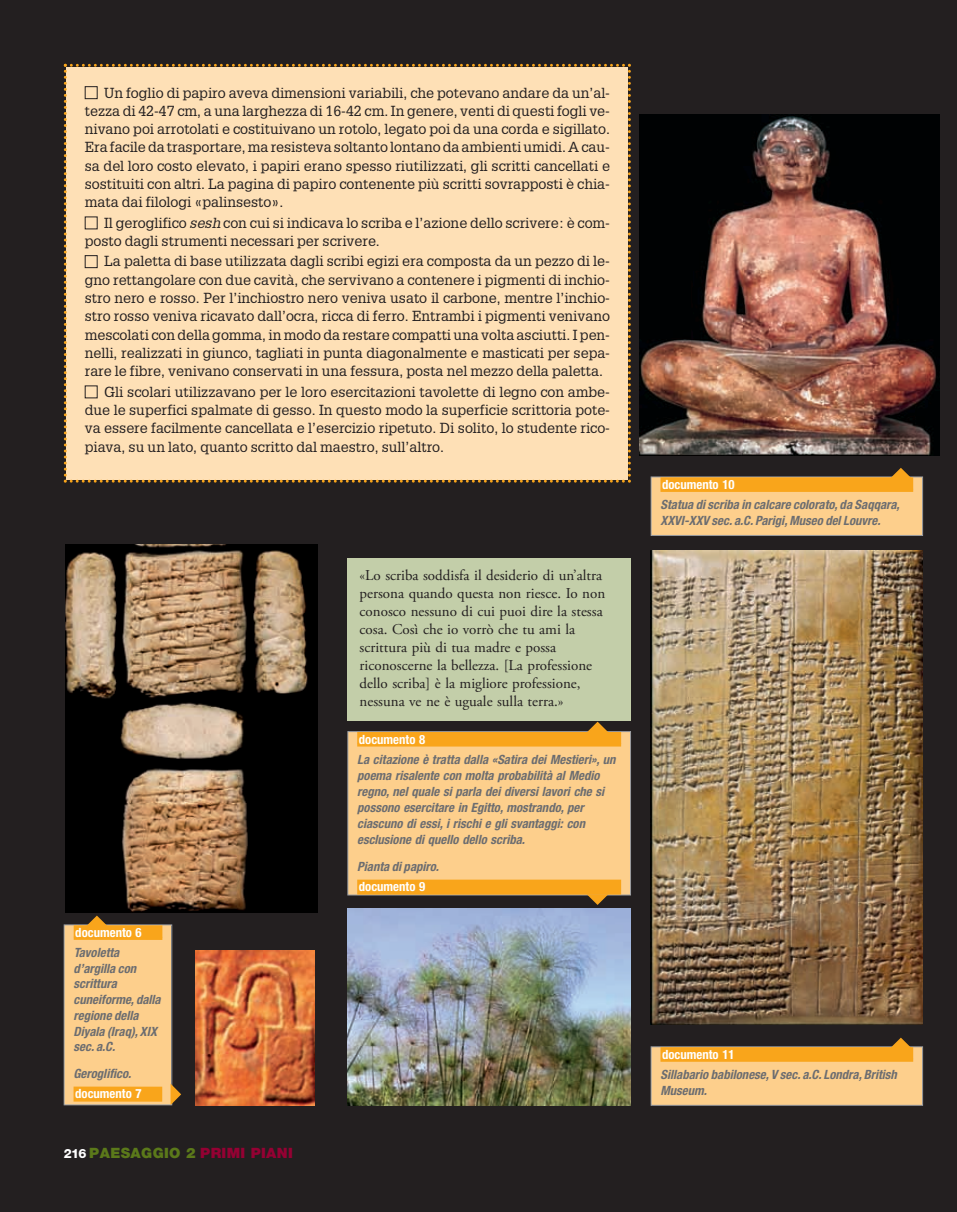
<style>
.page{position:relative;width:957px;height:1212px;background:#231f20}
.page>*{position:absolute;margin:0;border:0;box-sizing:border-box;transform-origin:0 0}
.t1{font:15px/18px "Adobe Garamond Pro";color:#231f20}
.t2{font:14.25px/18.3px "Glypha LT Std";color:#231f20;text-align:justify}
.t3{font:900 14.25px "Helvetica Neue LT Std";letter-spacing:.025em;color:#5b791a}
.t4{font:italic 700 condensed 12.75px/15.8px "Helvetica Neue LT Std";color:#6c6d70}
.t5{font:700 condensed 12.75px "Helvetica Neue LT Std";color:#fff}
.s1{font-style:italic}
.s2{font-weight:800;font-size:12.75px;color:#fff}
.s3{color:#940133}
</style>
<div class="page">
<div style="left:64px;top:64px;width:567px;height:419px;background:#fee0b6"></div>
<div style="left:85px;top:255px;width:13px;height:13px;border:1px solid #231f20"></div>
<div style="left:85px;top:86px;width:13px;height:13px;border:1px solid #231f20"></div>
<img style="left:65px;top:544px;width:253px;height:369px">
<img style="left:195px;top:951px;width:120px;height:155px">
<img style="left:347px;top:908px;width:284px;height:198px">
<img style="left:640px;top:115px;width:299px;height:340px">
<img style="left:651px;top:551px;width:272px;height:474px">
<div style="left:65px;top:925px;width:106px;height:179px;background:#fdcf8c"></div>
<div style="left:64px;top:924px;width:108px;height:181px;border:1px solid #9d9fa2"></div>
<div style="left:74px;top:925px;width:88px;height:12px;background:#f9a51b"></div>
<hr style="left:74px;top:937px;width:88px;height:3px;background:#f9a51b">
<div style="left:74px;top:1086px;width:88px;height:16px;background:#f9a51b"></div>
<svg style="left:171px;top:1084px;width:10px;height:21px"></svg>
<div style="left:347px;top:559px;width:284px;height:162px;background:#c3cea9"></div>
<div style="left:348px;top:732px;width:282px;height:162px;background:#fdcf8c"></div>
<div style="left:347px;top:731px;width:284px;height:164px;border:1px solid #9d9fa2"></div>
<div style="left:357px;top:732px;width:264px;height:12px;background:#f9a51b"></div>
<hr style="left:357px;top:743px;width:264px;height:3px;background:#f9a51b">
<div style="left:357px;top:879px;width:264px;height:15px;background:#f9a51b"></div>
<svg style="left:587px;top:722px;width:21px;height:10px"></svg>
<div style="left:651px;top:477px;width:271px;height:58px;background:#fdcf8c"></div>
<div style="left:651px;top:477px;width:272px;height:59px;border:1px solid #9d9fa2"></div>
<div style="left:660px;top:477px;width:253px;height:12px;background:#f9a51b"></div>
<hr style="left:660px;top:489px;width:253px;height:3px;background:#f9a51b">
<svg style="left:890px;top:468px;width:21px;height:10px"></svg>
<div style="left:651px;top:1047px;width:271px;height:58px;background:#fdcf8c"></div>
<div style="left:651px;top:1046px;width:272px;height:60px;border:1px solid #9d9fa2"></div>
<div style="left:660px;top:1047px;width:253px;height:12px;background:#f9a51b"></div>
<hr style="left:660px;top:1059px;width:253px;height:3px;background:#f9a51b">
<svg style="left:890px;top:1037px;width:21px;height:11px"></svg>
<svg style="left:587px;top:894px;width:21px;height:11px"></svg>
<svg style="left:86px;top:915px;width:21px;height:11px"></svg>
<p class="t2" style="left:85px;top:83px;width:527px;text-indent:19px">Un foglio di papiro aveva dimensioni variabili, che potevano andare da un’al&shy;tezza di 42-47 cm, a una larghezza di 16-42 cm. In genere, venti di questi fogli ve&shy;nivano poi arrotolati e costituivano un rotolo, legato poi da una corda e sigillato.<br>Era facile da trasportare, ma resisteva soltanto lontano da ambienti umidi. A cau&shy;sa del loro costo elevato, i papiri erano spesso riutilizzati, gli scritti cancellati e sostituiti con altri. La pagina di papiro contenente più scritti sovrapposti è chia&shy;mata dai filologi «palinsesto».</p>
<p class="t2" style="left:85px;top:214px;width:527px;text-indent:19px">Il geroglifico <span class="s1">sesh</span> con cui si indicava lo scriba e l’azione dello scrivere: è com&shy;posto dagli strumenti necessari per scrivere.</p>
<p class="t2" style="left:85px;top:252px;width:527px;text-indent:19px">La paletta di base utilizzata dagli scribi egizi era composta da un pezzo di le&shy;gno rettangolare con due cavità, che servivano a contenere i pigmenti di inchio&shy;stro nero e rosso. Per l’inchiostro nero veniva usato il carbone, mentre l’inchio&shy;stro rosso veniva ricavato dall’ocra, ricca di ferro. Entrambi i pigmenti venivano mescolati con della gomma, in modo da restare compatti una volta asciutti. I pen&shy;nelli, realizzati in giunco, tagliati in punta diagonalmente e masticati per sepa&shy;rare le fibre, venivano conservati in una fessura, posta nel mezzo della paletta.</p>
<p class="t2" style="left:85px;top:383px;width:527px;text-indent:19px">Gli scolari utilizzavano per le loro esercitazioni tavolette di legno con ambe&shy;due le superfici spalmate di gesso. In questo modo la superficie scrittoria pote&shy;va essere facilmente cancellata e l’esercizio ripetuto. Di solito, lo studente rico&shy;piava, su un lato, quanto scritto dal maestro, sull’altro.</p>
<p class="t5" style="left:75px;top:928px;width:68px">documento 6</p>
<p class="t4" style="left:74px;top:945px;width:89px">Tavoletta d’argilla con scrittura cuneiforme, dalla regione della<br>Diyala (Iraq), XIX sec. a.C.</p>
<p class="t4" style="left:74px;top:1066px;width:59px">Geroglifico.</p>
<p class="t5" style="left:75px;top:1089px;width:68px">documento 7</p>
<p class="t3" style="left:64px;top:1148px;width:230px"><span class="s2">216</span> PAESAGGIO 2 <span class="s3">PRIMI PIANI</span></p>
<p class="t1" style="left:359px;top:567px;width:247px">«Lo scriba soddisfa il desiderio di un’altra persona quando questa non riesce. Io non conosco nessuno di cui puoi dire la stessa cosa. Così che io vorrò che tu ami la scrittura più di tua madre e possa riconoscerne la bellezza. [La professione dello scriba] è la migliore professione, nessuna ve ne è uguale sulla terra.»</p>
<p class="t5" style="left:359px;top:734px;width:68px">documento 8</p>
<p class="t4" style="left:357px;top:752px;width:260px">La citazione è tratta dalla «Satira dei Mestieri», un poema risalente con molta probabilità al Medio regno, nel quale si parla dei diversi lavori che si possono esercitare in Egitto, mostrando, per ciascuno di essi, i rischi e gli svantaggi: con esclusione di quello dello scriba.</p>
<p class="t4" style="left:357px;top:859px;width:83px">Pianta di papiro.</p>
<p class="t5" style="left:359px;top:882px;width:68px">documento 9</p>
<p class="t5" style="left:662px;top:480px;width:74px">documento 10</p>
<p class="t4" style="left:660px;top:498px;width:241px">Statua di scriba in calcare colorato, da Saqqara,<br>XXVI-XXV sec. a.C. Parigi, Museo del Louvre.</p>
<p class="t5" style="left:662px;top:1050px;width:74px">documento 11</p>
<p class="t4" style="left:660px;top:1067px;width:238px">Sillabario babilonese, V sec. a.C. Londra, British<br>Museum.</p>
</div>
